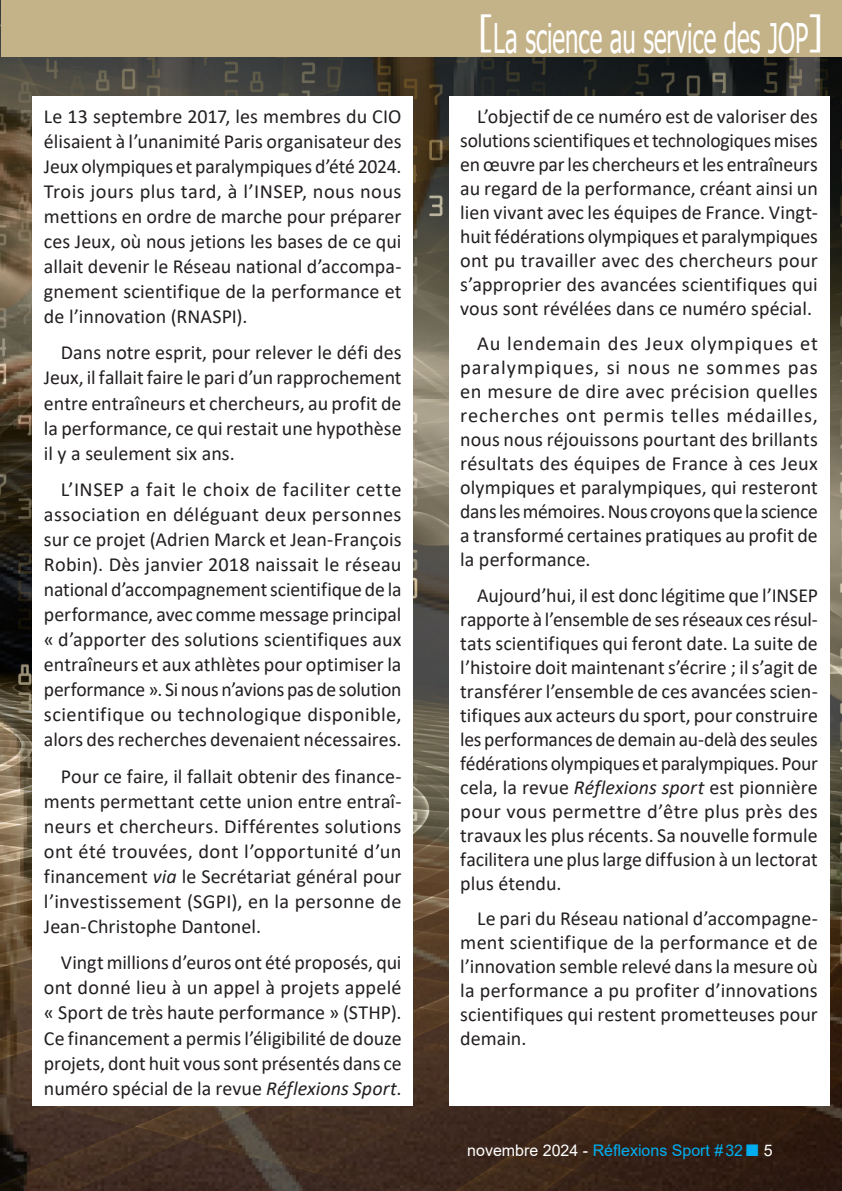
<style>
.page{position:relative;width:842px;height:1191px;background:#fff}
.page>*{position:absolute;margin:0;border:0;box-sizing:border-box;transform-origin:0 0}
.t1{font:40.8px "Tahoma";color:#fff;scale:.59 1}
.t2{font:20px/24px "Calibri";color:#231f20;text-align:justify}
.t3{font:16px "Arial";color:#00aeef}
.t4{font:16px "Arial";color:#fff}
.s1{font-style:italic}
.s2{color:#fff}
</style>
<div class="page">
<img style="left:0;top:0;width:842px;height:1191px">
<div style="left:1px;top:0;width:841px;height:57px;background:#c4b388"></div>
<div style="left:33px;top:96px;width:380px;height:1010px;background:#fff"></div>
<div style="left:449px;top:96px;width:380px;height:1010px;background:#fff"></div>
<svg style="left:746px;top:1143px;width:12px;height:12px"></svg>
<p class="t2" style="left:44px;top:103px;width:359px;line-height:25px">Le 13 septembre 2017, les membres du CIO élisaient à l’unanimité Paris organisateur des Jeux olympiques et paralympiques d’été 2024.<br>Trois jours plus tard, à l’INSEP, nous nous mettions en ordre de marche pour préparer ces Jeux, où nous jetions les bases de ce qui allait devenir le Réseau national d’accompa&shy;gnement scientifique de la performance et de l’innovation (RNASPI).</p>
<p class="t2" style="left:44px;top:340px;width:359px;line-height:25px;text-indent:17px">Dans notre esprit, pour relever le défi des Jeux, il fallait faire le pari d’un rapprochement entre entraîneurs et chercheurs, au profit de la performance, ce qui restait une hypothèse il y a seulement six ans.</p>
<p class="t2" style="left:44px;top:476px;width:359px;line-height:25px;text-indent:17px">L’INSEP a fait le choix de faciliter cette association en déléguant deux personnes sur ce projet (Adrien Marck et Jean-François Robin). Dès janvier 2018 naissait le réseau national d’accompagnement scientifique de la performance, avec comme message principal « d’apporter des solutions scientifiques aux entraîneurs et aux athlètes pour optimiser la performance ». Si nous n’avions pas de solution scientifique ou technologique disponible, alors des recherches devenaient nécessaires.</p>
<p class="t2" style="left:44px;top:763px;width:359px;line-height:25px;text-indent:17px">Pour ce faire, il fallait obtenir des finance&shy;ments permettant cette union entre entraî&shy;neurs et chercheurs. Différentes solutions ont été trouvées, dont l’opportunité d’un financement <span class="s1">via</span> le Secrétariat général pour l’investissement (SGPI), en la personne de Jean-Christophe Dantonel.</p>
<p class="t2" style="left:44px;top:949px;width:359px;line-height:25px;text-indent:17px">Vingt millions d’euros ont été proposés, qui ont donné lieu à un appel à projets appelé « Sport de très haute performance » (STHP).<br>Ce financement a permis l’éligibilité de douze projets, dont huit vous sont présentés dans ce numéro spécial de la revue <span class="s1">Réflexions Sport</span>.</p>
<h1 class="t1" style="left:478px;top:11px;width:587px"><sup>[</sup>La science au service des JOP<sup>]</sup></h1>
<p class="t2" style="left:460px;top:104px;width:359px;text-indent:17px">L’objectif de ce numéro est de valoriser des solutions scientifiques et technologiques mises en œuvre par les chercheurs et les entraîneurs au regard de la performance, créant ainsi un lien vivant avec les équipes de France. Vingt&shy;huit fédérations olympiques et paralympiques ont pu travailler avec des chercheurs pour s’approprier des avancées scientifiques qui vous sont révélées dans ce numéro spécial.</p>
<p class="t2" style="left:460px;top:331px;width:359px;text-indent:17px">Au lendemain des Jeux olympiques et paralympiques, si nous ne sommes pas en mesure de dire avec précision quelles recherches ont permis telles médailles, nous nous réjouissons pourtant des brillants résultats des équipes de France à ces Jeux olympiques et paralympiques, qui resteront dans les mémoires. Nous croyons que la science a transformé certaines pratiques au profit de la performance.</p>
<p class="t2" style="left:460px;top:582px;width:359px;text-indent:17px">Aujourd’hui, il est donc légitime que l’INSEP rapporte à l’ensemble de ses réseaux ces résul&shy;tats scientifiques qui feront date. La suite de l’histoire doit maintenant s’écrire ; il s’agit de transférer l’ensemble de ces avancées scien&shy;tifiques aux acteurs du sport, pour construire les performances de demain au-delà des seules fédérations olympiques et paralympiques. Pour cela, la revue <span class="s1">Réflexions sport</span> est pionnière pour vous permettre d’être plus près des travaux les plus récents. Sa nouvelle formule facilitera une plus large diffusion à un lectorat plus étendu.</p>
<p class="t2" style="left:460px;top:906px;width:359px;text-indent:17px">Le pari du Réseau national d’accompagne&shy;ment scientifique de la performance et de l’innovation semble relevé dans la mesure où la performance a pu profiter d’innovations scientifiques qui restent prometteuses pour demain.</p>
<p class="t3" style="left:467px;top:1138px;width:277px"><span class="s2">novembre 2024 -</span> Réflexions Sport # 32</p>
<p class="t4" style="left:764px;top:1138px;width:10px">5</p>
</div>
